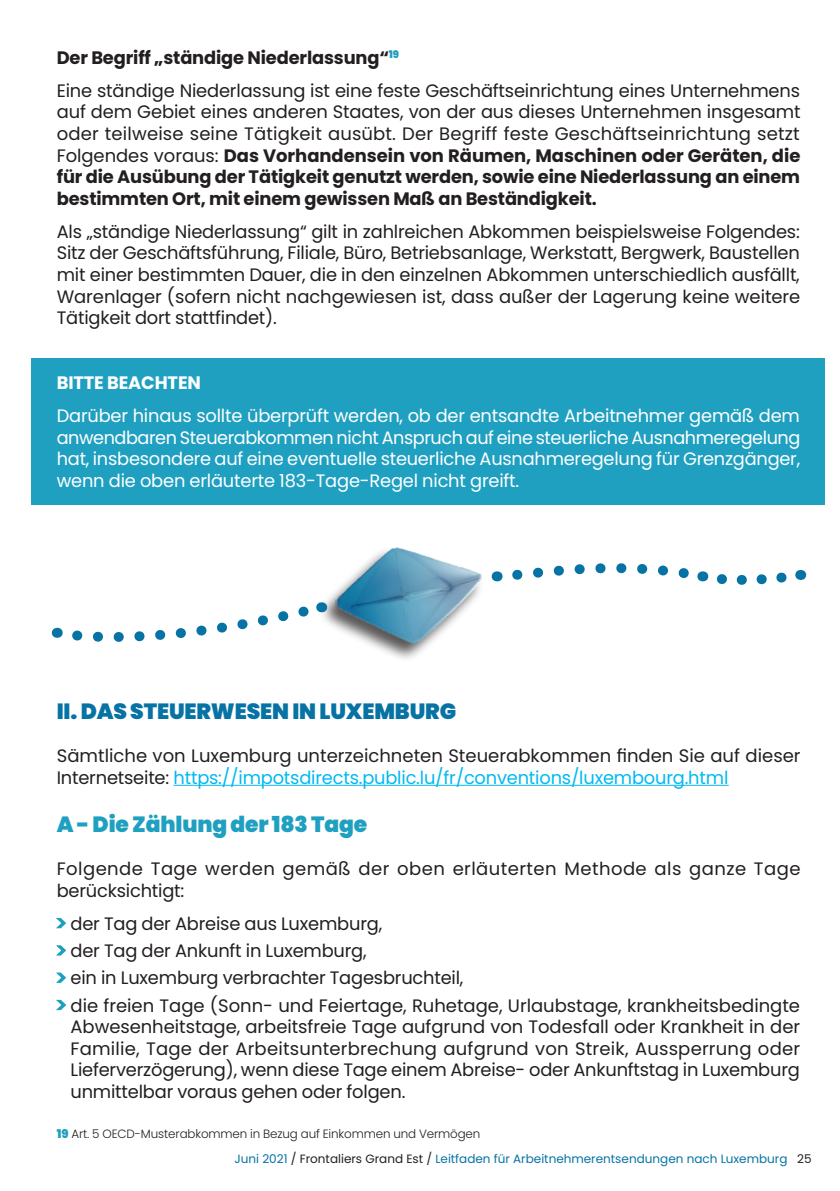
<style>
.page{position:relative;width:840px;height:1191px;background:#fff}
.page>*{position:absolute;margin:0;border:0;box-sizing:border-box;transform-origin:0 0}
.t1{font:900 22px "Poppins";letter-spacing:-.005em;color:#0773a5}
.t2{font:900 22px "Poppins";letter-spacing:-.005em;color:#20a0c1}
.t3{font:18px/21.6px "Poppins";letter-spacing:-.01em;color:#231f20}
.t4{font:700 18px/21.6px "Poppins";letter-spacing:-.01em;color:#231f20;text-align:justify}
.t5{font:18px/21.6px "Poppins";letter-spacing:-.01em;color:#fff;text-align:justify}
.t6{font:18px/21.6px "Poppins";letter-spacing:.025em;color:#231f20}
.t7{font:700 18px "Poppins";letter-spacing:-.01em;color:#fff}
.t8{font:12px "Poppins";color:#0773a5}
.t9{font:300 12px "Poppins";letter-spacing:-.01em;color:#231f20}
.s1{font-weight:700}
.s2{font-weight:400}
.s3{color:#00baf1}
.s4{color:#20a0c1}
.s5{font-weight:900;color:#20a0c1}
.s6{color:#231f20}
</style>
<div class="page">
<div style="left:32px;top:358px;width:792px;height:146px;background:#20a0c1"></div>
<hr style="left:173px;top:785px;width:555px;height:1px;background:#00baf1">
<div style="left:318px;top:546px;width:166px;height:117px;background:#231f20;opacity:.75"></div>
<img style="left:326px;top:546px;width:166px;height:108px">
<svg style="left:72px;top:597px;width:251px;height:47px"></svg>
<svg style="left:512px;top:563px;width:191px;height:19px"></svg>
<svg style="left:716px;top:569px;width:85px;height:16px"></svg>
<p class="t3" style="left:57px;top:41px;width:744px;line-height:33px"><span class="s1">Der Begriff „ständige Niederlassung“</span><sup>19<br></sup>Eine ständige Niederlassung ist eine feste Geschäftseinrichtung eines Unternehmens</p>
<p class="t4" style="left:57px;top:101px;width:745px"><span class="s2">auf dem Gebiet eines anderen Staates, von der aus dieses Unternehmen insgesamt oder teilweise seine Tätigkeit ausübt. Der Begriff feste Geschäftseinrichtung setzt Folgendes voraus:</span> Das Vorhandensein von Räumen, Maschinen oder Geräten, die für die Ausübung der Tätigkeit genutzt werden, sowie eine Niederlassung an einem bestimmten Ort, mit einem gewissen Maß an Beständigkeit.</p>
<p class="t3" style="left:57px;top:221px;width:744px;text-align:justify">Als „ständige Niederlassung“ gilt in zahlreichen Abkommen beispielsweise Folgendes:<br>Sitz der Geschäftsführung, Filiale, Büro, Betriebsanlage, Werkstatt, Bergwerk, Baustellen mit einer bestimmten Dauer, die in den einzelnen Abkommen unterschiedlich ausfällt, Warenlager (sofern nicht nachgewiesen ist, dass außer der Lagerung keine weitere Tätigkeit dort stattfindet).</p>
<p class="t7" style="left:57px;top:372px;width:146px">BITTE BEACHTEN</p>
<p class="t5" style="left:57px;top:405px;width:744px">Darüber hinaus sollte überprüft werden, ob der entsandte Arbeitnehmer gemäß dem anwendbaren Steuerabkommen nicht Anspruch auf eine steuerliche Ausnahmeregelung hat, insbesondere auf eine eventuelle steuerliche Ausnahmeregelung für Grenzgänger, wenn die oben erläuterte 183-Tage-Regel nicht greift.</p>
<p class="t1" style="left:57px;top:698px;width:400px">II. DAS STEUERWESEN IN LUXEMBURG</p>
<p class="t3" style="left:57px;top:745px;width:745px">Sämtliche von Luxemburg unterzeichneten Steuerabkommen finden Sie auf dieser<br>Internetseite: <span class="s3">https://impotsdirects.public.lu/fr/conventions/luxembourg.html</span></p>
<p class="t2" style="left:57px;top:811px;width:312px">A - Die Zählung der 183 Tage</p>
<p class="t6" style="left:57px;top:858px;width:744px">Folgende Tage werden gemäß der oben erläuterten Methode als ganze Tage berücksichtigt:</p>
<p class="t3" style="left:57px;top:910px;width:744px;line-height:27.2px"><span class="s4">&gt;</span> der Tag der Abreise aus Luxemburg,<br><span class="s4">&gt;</span> der Tag der Ankunft in Luxemburg,<br><span class="s4">&gt;</span> ein in Luxemburg verbrachter Tagesbruchteil,<br><span class="s4">&gt;</span> die freien Tage (Sonn- und Feiertage, Ruhetage, Urlaubstage, krankheitsbedingte</p>
<p class="t3" style="left:70px;top:1016px;width:730px;text-align:justify">Abwesenheitstage, arbeitsfreie Tage aufgrund von Todesfall oder Krankheit in der Familie, Tage der Arbeitsunterbrechung aufgrund von Streik, Aussperrung oder Lieferverzögerung), wenn diese Tage einem Abreise- oder Ankunftstag in Luxemburg unmittelbar voraus gehen oder folgen.</p>
<p class="t9" style="left:57px;top:1127px;width:425px"><span class="s5">19</span> Art. 5 OECD-Musterabkommen in Bezug auf Einkommen und Vermögen</p>
<p class="t8" style="left:234px;top:1151px;width:578px">Juni 2021 <span class="s6">/ Frontaliers Grand Est /</span> Leitfaden für Arbeitnehmerentsendungen nach Luxemburg <span class="s6">25</span></p>
</div>
